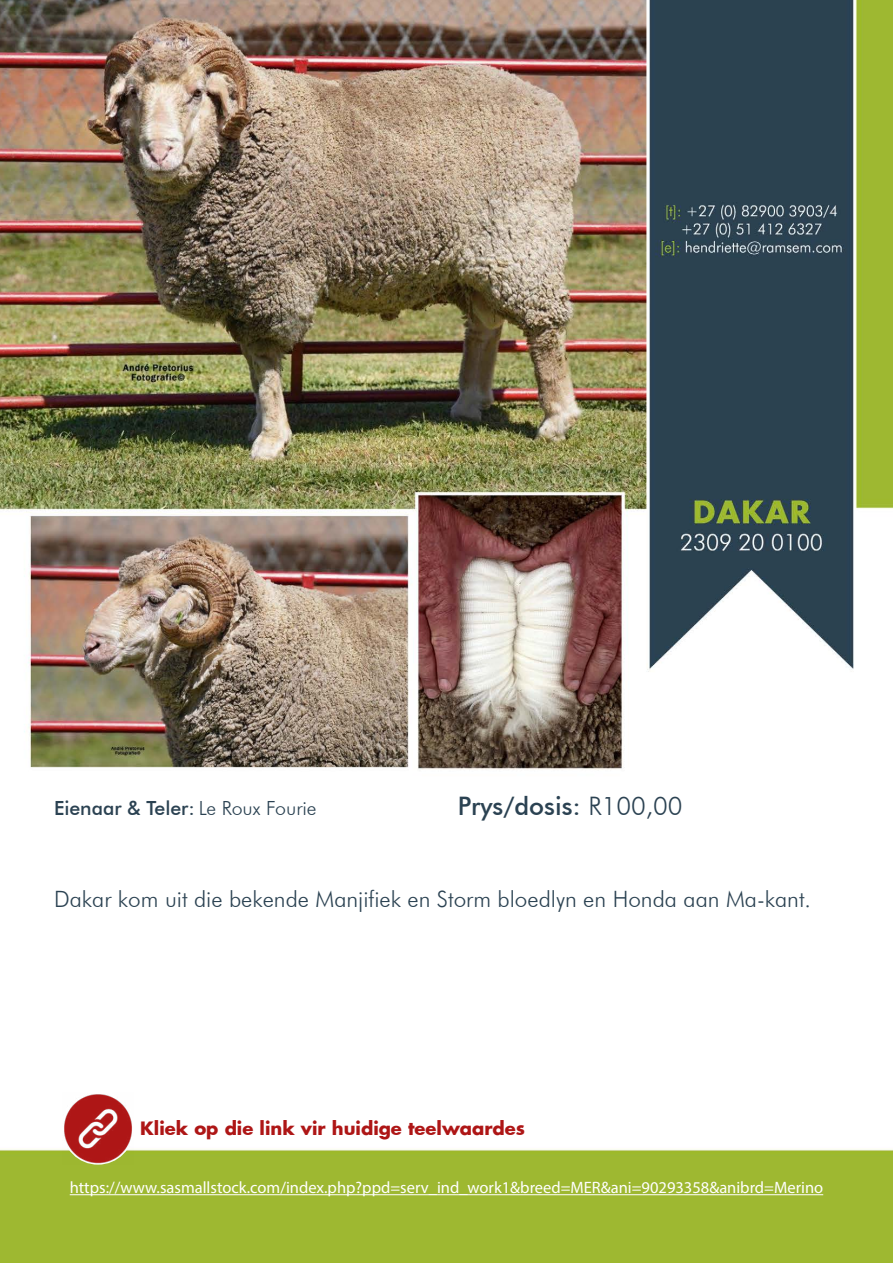
<style>
.page{position:relative;width:893px;height:1263px;background:#fff}
.page>*{position:absolute;margin:0;border:0;box-sizing:border-box;transform-origin:0 0}
.t1{font:500 25.5px "Futura BT";color:#2b4252}
.t2{font:300 22.5px "Futura BT";color:#2b4252}
.t3{font:500 19.5px "Futura BT";color:#2b4252}
.t4{font:700 18px "Futura";color:#ae1616}
.t5{font:16.5px "Myriad Pro";color:#fff}
.s1{font-weight:300}
</style>
<div class="page">
<img style="left:0;top:0;width:893px;height:1263px">
<hr style="left:70px;top:1194px;width:753px;height:1px;background:#fff">
<img style="left:62px;top:1093px;width:72px;height:72px">
<p class="t3" style="left:54px;top:797px;width:264px">Eienaar &amp; Teler: <span class="s1">Le Roux Fourie</span></p>
<h1 class="t1" style="left:458px;top:791px;width:226px">Prys/dosis: <span class="s1">R100,00</span></h1>
<h2 class="t2" style="left:54px;top:885px;width:759px">Dakar kom uit die bekende Manjifiek en Storm bloedlyn en Honda aan Ma-kant.</h2>
<p class="t4" style="left:140px;top:1116px;width:386px">Kliek op die link vir huidige teelwaardes</p>
<p class="t5" style="left:70px;top:1177px;width:755px">https://www.sasmallstock.com/index.php?ppd=serv_ind_work1&amp;breed=MER&amp;ani=90293358&amp;anibrd=Merino</p>
</div>
